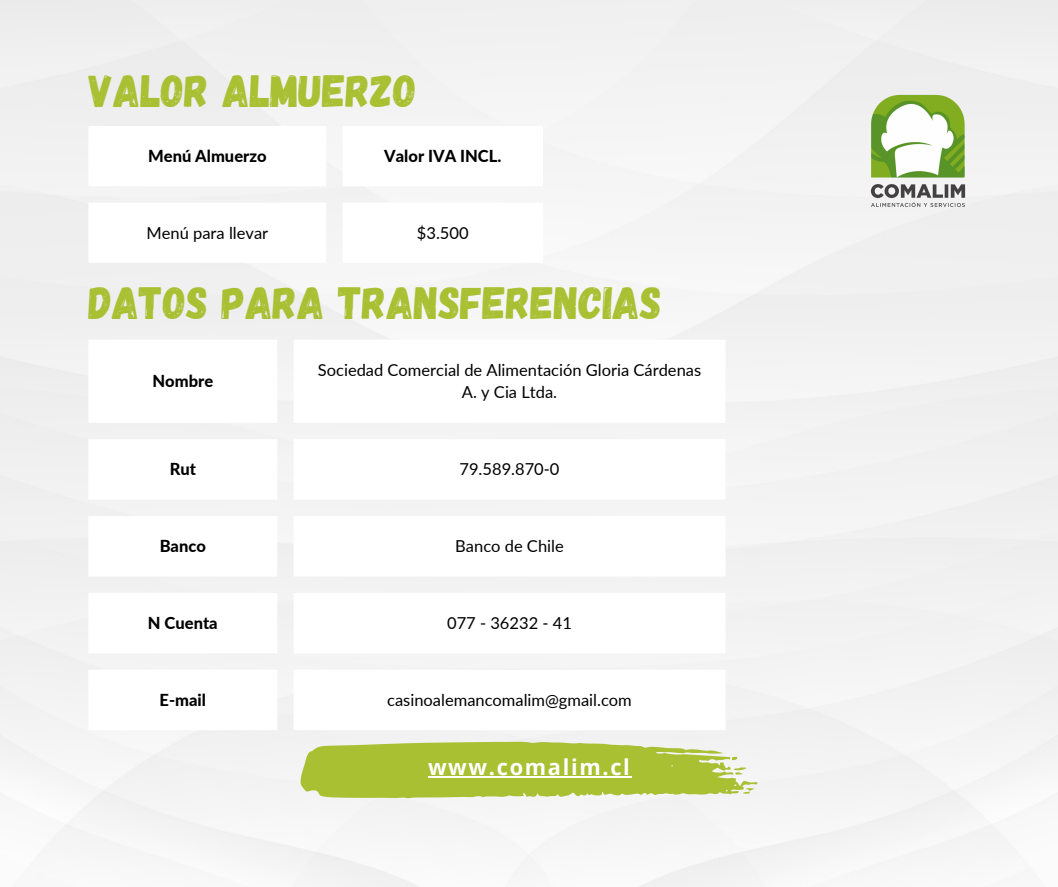
<style>
.page{position:relative;width:1058px;height:887px;background:#fff}
.page>*{position:absolute;margin:0;border:0;box-sizing:border-box;transform-origin:0 0}
.t1{font:45.15px "Gagalin";color:#a8c032}
.t2{font:700 21.75px "Open Sans";letter-spacing:.08em;color:#fff}
.t3{font:16.5px/22.5px "Lato";color:#000;text-align:center}
.t4{font:800 16.5px "Lato";color:#000}
</style>
<div class="page">
<svg style="left:300px;top:741px;width:457px;height:57px"></svg>
<img style="left:866px;top:89px;width:103px;height:125px">
<svg style="left:89px;top:126px;width:454px;height:136px"></svg>
<hr style="left:428px;top:776px;width:203px;height:1px;background:#fff">
<svg style="left:89px;top:340px;width:636px;height:390px"></svg>
<p class="t1" style="left:89px;top:61px;width:329px">VALOR ALMUERZO</p>
<p class="t4" style="left:148px;top:146px;width:120px">Menú Almuerzo</p>
<p class="t4" style="left:384px;top:146px;width:119px">Valor IVA INCL.</p>
<p class="t3" style="left:146px;top:221px;width:123px">Menú para llevar</p>
<p class="t3" style="left:417px;top:221px;width:53px">$3.500</p>
<p class="t1" style="left:89px;top:273px;width:574px">DATOS PARA TRANSFERENCIAS</p>
<p class="t4" style="left:152px;top:371px;width:62px">Nombre</p>
<p class="t3" style="left:318px;top:358px;width:385px">Sociedad Comercial de Alimentación Gloria Cárdenas<br>A. y Cia Ltda.</p>
<p class="t4" style="left:170px;top:459px;width:28px">Rut</p>
<p class="t3" style="left:459px;top:458px;width:101px">79.589.870-0</p>
<p class="t4" style="left:160px;top:536px;width:48px">Banco</p>
<p class="t3" style="left:455px;top:534px;width:110px">Banco de Chile</p>
<p class="t4" style="left:148px;top:613px;width:71px">N Cuenta</p>
<p class="t3" style="left:447px;top:611px;width:126px">077 - 36232 - 41</p>
<p class="t4" style="left:160px;top:689px;width:48px">E-mail</p>
<p class="t3" style="left:387px;top:688px;width:246px">casinoalemancomalim@gmail.com</p>
<p class="t2" style="left:428px;top:751px;width:203px">www.comalim.cl</p>
</div>
